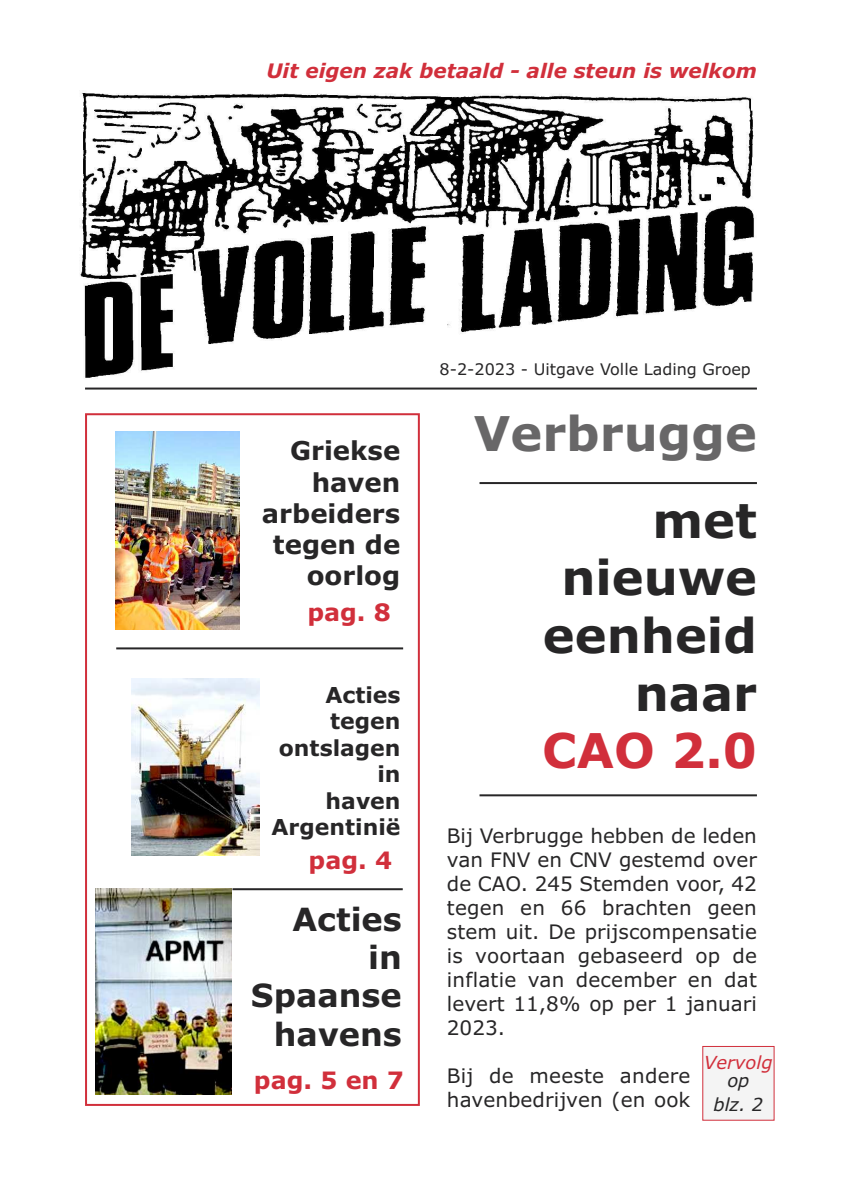
<style>
.page{position:relative;width:842px;height:1191px;background:#fff}
.page>*{position:absolute;margin:0;border:0;box-sizing:border-box;transform-origin:0 0}
.t1{font:700 48px/57.6px "Verdana";color:#272627;text-align:right}
.t2{font:700 48px "Verdana";color:#686768}
.t3{font:700 48px "Verdana";color:#d12f3b}
.t4{font:700 32px/38.4px "Verdana";color:#272627;text-align:right}
.t5{font:700 26px/31.2px "Verdana";color:#272627;text-align:right}
.t6{font:700 24px "Verdana";color:#d12f3b}
.t7{font:700 22px/26.4px "Verdana";color:#272627;text-align:right}
.t8{font:20px/24px "Verdana";letter-spacing:.005em;color:#272627;text-align:justify}
.t9{font:italic 700 20px "Verdana";color:#d12f3b}
.t10{font:italic 18px "Verdana";color:#d12f3b}
.t11{font:italic 18px/24px "Verdana";color:#272627;text-align:center}
.t12{font:16px "Verdana";color:#272627}
</style>
<div class="page">
<div style="left:85px;top:413px;width:335px;height:693px;border:2px solid #d12f3b"></div>
<img style="left:80px;top:93px;width:675px;height:285px">
<hr style="left:85px;top:387px;width:672px;height:2px;background:#272627">
<hr style="left:479px;top:482px;width:278px;height:2px;background:#272627">
<div style="left:703px;top:1046px;width:71px;height:73px;background:#f4f4f4"></div>
<div style="left:702px;top:1046px;width:72px;height:74px;border:1px solid #d12f3b"></div>
<hr style="left:479px;top:794px;width:278px;height:2px;background:#272627">
<img style="left:115px;top:431px;width:125px;height:198px">
<img style="left:131px;top:679px;width:128px;height:176px">
<img style="left:96px;top:888px;width:135px;height:206px">
<hr style="left:116px;top:647px;width:287px;height:2px;background:#272627">
<hr style="left:232px;top:888px;width:171px;height:2px;background:#272627">
<p class="t9" style="left:266px;top:59px;width:492px">Uit eigen zak betaald - alle steun is welkom</p>
<h3 class="t5" style="left:262px;top:436px;width:140px">Griekse haven arbeiders tegen de oorlog</h3>
<p class="t6" style="left:307px;top:599px;width:85px">pag. 8</p>
<p class="t7" style="left:272px;top:682px;width:131px">Acties tegen ontslagen in<br>haven<br>Argentinië</p>
<p class="t6" style="left:309px;top:847px;width:85px">pag. 4</p>
<h2 class="t4" style="left:251px;top:900px;width:152px">Acties in<br>Spaanse havens</h2>
<p class="t6" style="left:254px;top:1066px;width:152px">pag. 5 en 7</p>
<p class="t12" style="left:440px;top:360px;width:313px">8-2-2023 - Uitgave Volle Lading Groep</p>
<h1 class="t2" style="left:474px;top:406px;width:284px">Verbrugge</h1>
<h1 class="t1" style="left:543px;top:492px;width:216px">met nieuwe eenheid naar</h1>
<h1 class="t3" style="left:542px;top:723px;width:216px">CAO 2.0</h1>
<p class="t8" style="left:447px;top:824px;width:311px">Bij Verbrugge hebben de leden van FNV en CNV gestemd over de CAO. 245 Stemden voor, 42 tegen en 66 brachten geen stem uit. De prijscompensatie is voortaan gebaseerd op de inflatie van december en dat levert 11,8% op per 1 januari 2023.</p>
<p class="t8" style="left:447px;top:1064px;width:245px">Bij de meeste andere havenbedrijven (en ook</p>
<p class="t10" style="left:704px;top:1052px;width:70px">Vervolg</p>
<p class="t11" style="left:713px;top:1069px;width:51px">op blz. 2</p>
</div>
